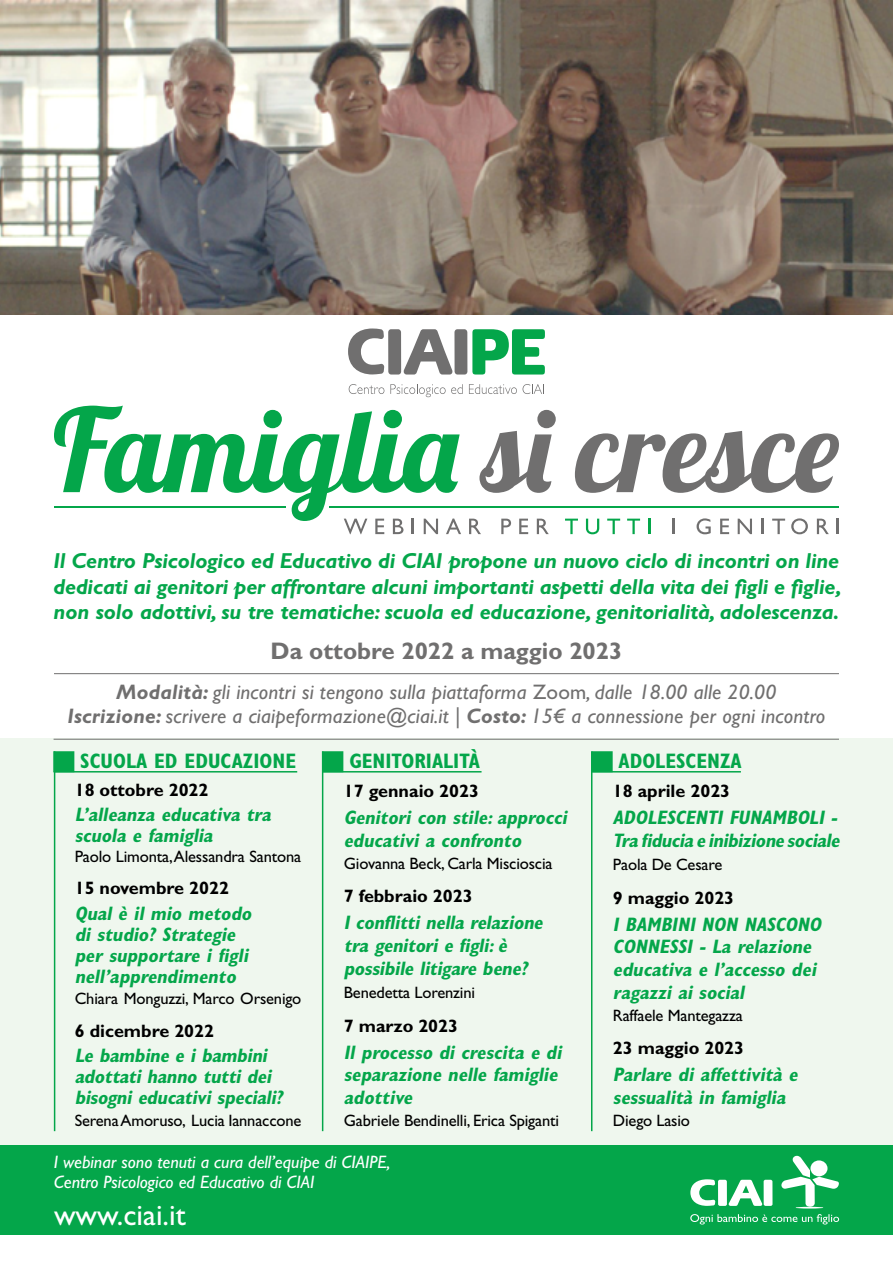
<style>
.page{position:relative;width:893px;height:1263px;background:#fff}
.page>*{position:absolute;margin:0;border:0;box-sizing:border-box;transform-origin:0 0}
.t1{font:30px "Gill Sans Std";color:#fff}
.t2{font:700 24px "Gill Sans Std";color:#706f6f}
.t3{font:italic 700 21.75px/25.5px "Gill Sans Std";letter-spacing:-.01em;color:#04a64a;text-align:justify}
.t4{font:italic 21px "Gill Sans Std";letter-spacing:.01em;color:#706f6f}
.t5{font:700 condensed 21px "Gill Sans Std";color:#04a64a}
.t6{font:italic 700 condensed 19.5px/22.6px "Gill Sans Std";color:#04a64a}
.t7{font:700 18px "Gill Sans Std";color:#000}
.t8{font:italic 18px/19.5px "Gill Sans Std";color:#fff}
.t9{font:16.5px "Gill Sans Std";letter-spacing:-.01em;color:#000}
.s1{font-weight:700}
.s2{font-style:normal}
</style>
<div class="page">
<img style="left:0;top:0;width:893px;height:315px">
<div style="left:0;top:739px;width:893px;height:420px;background:#eff7ee"></div>
<svg style="left:469px;top:519px;width:12px;height:15px"></svg>
<svg style="left:501px;top:519px;width:10px;height:15px"></svg>
<svg style="left:519px;top:519px;width:9px;height:15px"></svg>
<svg style="left:537px;top:519px;width:12px;height:15px"></svg>
<svg style="left:565px;top:519px;width:13px;height:15px"></svg>
<svg style="left:586px;top:519px;width:13px;height:15px"></svg>
<svg style="left:607px;top:519px;width:13px;height:15px"></svg>
<svg style="left:627px;top:519px;width:13px;height:15px"></svg>
<hr style="left:648px;top:519px;width:3px;height:15px;background:#04a64a">
<svg style="left:673px;top:519px;width:2px;height:15px"></svg>
<svg style="left:697px;top:518px;width:14px;height:16px"></svg>
<svg style="left:720px;top:519px;width:9px;height:15px"></svg>
<svg style="left:738px;top:519px;width:14px;height:15px"></svg>
<svg style="left:762px;top:519px;width:2px;height:15px"></svg>
<svg style="left:772px;top:519px;width:13px;height:15px"></svg>
<svg style="left:791px;top:518px;width:17px;height:16px"></svg>
<svg style="left:817px;top:519px;width:12px;height:15px"></svg>
<svg style="left:837px;top:519px;width:2px;height:15px"></svg>
<svg style="left:54px;top:406px;width:407px;height:128px"></svg>
<svg style="left:479px;top:410px;width:77px;height:83px"></svg>
<svg style="left:575px;top:431px;width:264px;height:62px"></svg>
<hr style="left:330px;top:506px;width:509px;height:2px;background:#04a64a">
<hr style="left:54px;top:506px;width:232px;height:2px;background:#04a64a">
<svg style="left:348px;top:328px;width:197px;height:46px"></svg>
<svg style="left:349px;top:384px;width:35px;height:10px"></svg>
<svg style="left:390px;top:384px;width:73px;height:13px"></svg>
<svg style="left:469px;top:384px;width:48px;height:10px"></svg>
<svg style="left:523px;top:384px;width:21px;height:10px"></svg>
<div style="left:0;top:1145px;width:893px;height:89px;background:#04a64a"></div>
<svg style="left:690px;top:1179px;width:82px;height:27px"></svg>
<svg style="left:781px;top:1156px;width:58px;height:52px"></svg>
<svg style="left:690px;top:1214px;width:149px;height:10px"></svg>
<hr style="left:54px;top:673px;width:785px;height:1px;background:#706f6f">
<hr style="left:54px;top:771px;width:243px;height:1px;background:#04a64a">
<hr style="left:323px;top:771px;width:159px;height:1px;background:#04a64a">
<hr style="left:592px;top:771px;width:149px;height:1px;background:#04a64a">
<hr style="left:591px;top:751px;width:1px;height:380px;background:#04a64a">
<hr style="left:322px;top:751px;width:1px;height:380px;background:#04a64a">
<hr style="left:54px;top:751px;width:1px;height:380px;background:#04a64a">
<hr style="left:54px;top:739px;width:785px;height:1px;background:#706f6f">
<svg style="left:53px;top:751px;width:3px;height:21px"></svg>
<svg style="left:323px;top:751px;width:1px;height:20px"></svg>
<svg style="left:592px;top:751px;width:1px;height:21px"></svg>
<p class="t3" style="left:54px;top:548px;width:790px">Il Centro Psicologico ed Educativo di CIAI propone un nuovo ciclo di incontri on line dedicati ai genitori per affrontare alcuni importanti aspetti della vita dei figli e figlie, non solo adottivi, su tre tematiche: scuola ed educazione, genitorialità, adolescenza.</p>
<p class="t2" style="left:271px;top:636px;width:353px">Da ottobre 2022 a maggio 2023</p>
<p class="t4" style="left:117px;top:679px;width:661px"><span class="s1">Modalità:</span> gli incontri si tengono sulla piattaforma <span class="s2">Zoom</span>, dalle 18.00 alle 20.00</p>
<p class="t4" style="left:68px;top:703px;width:759px"><span class="s1">Iscrizione:</span> scrivere a ciaipeformazione@ciai.it | <span class="s1">Costo:</span> 15€ a connessione per ogni incontro</p>
<p class="t5" style="left:80px;top:748px;width:217px">SCUOLA ED EDUCAZIONE</p>
<p class="t7" style="left:75px;top:779px;width:135px">18 ottobre 2022</p>
<p class="t6" style="left:75px;top:804px;width:202px;line-height:21px">L’alleanza educativa tra scuola e famiglia</p>
<p class="t9" style="left:75px;top:847px;width:228px">Paolo Limonta, Alessandra Santona</p>
<p class="t7" style="left:75px;top:878px;width:156px">15 novembre 2022</p>
<p class="t6" style="left:75px;top:902px;width:182px;line-height:21px">Qual è il mio metodo di studio? Strategie per supportare i figli nell’apprendimento</p>
<p class="t9" style="left:75px;top:989px;width:228px">Chiara Monguzzi, Marco Orsenigo</p>
<p class="t7" style="left:75px;top:1020px;width:141px">6 dicembre 2022</p>
<p class="t6" style="left:75px;top:1045px;width:213px;line-height:21px">Le bambine e i bambini adottati hanno tutti dei bisogni educativi speciali?</p>
<p class="t9" style="left:75px;top:1111px;width:228px">Serena Amoruso, Lucia Iannaccone</p>
<p class="t5" style="left:349px;top:748px;width:132px">GENITORIALITÀ</p>
<p class="t7" style="left:344px;top:780px;width:137px">17 gennaio 2023</p>
<p class="t6" style="left:344px;top:806px;width:228px">Genitori con stile:approcci educativi a confronto</p>
<p class="t9" style="left:344px;top:853px;width:210px">Giovanna Beck, Carla Miscioscia</p>
<p class="t7" style="left:344px;top:886px;width:130px">7 febbraio 2023</p>
<p class="t6" style="left:344px;top:911px;width:204px">I conflitti nella relazione tra genitori e figli:è possibile litigare bene?</p>
<p class="t9" style="left:344px;top:983px;width:133px">Benedetta Lorenzini</p>
<p class="t7" style="left:344px;top:1015px;width:116px">7 marzo 2023</p>
<p class="t6" style="left:344px;top:1041px;width:223px">Il processo di crescita e di separazione nelle famiglie adottive</p>
<p class="t9" style="left:344px;top:1111px;width:217px">Gabriele Bendinelli, Erica Spiganti</p>
<p class="t8" style="left:54px;top:1152px;width:338px">I webinar sono tenuti a cura dell’equipe di CIAIPE,<br>Centro Psicologico ed Educativo di CIAI</p>
<p class="t1" style="left:54px;top:1197px;width:133px">www.ciai.it</p>
<p class="t5" style="left:618px;top:748px;width:125px">ADOLESCENZA</p>
<p class="t7" style="left:613px;top:780px;width:119px">18 aprile 2023</p>
<p class="t6" style="left:613px;top:806px;width:230px">ADOLESCENTI FUNAMBOLI -</p>
<p class="t6" style="left:613px;top:829px;width:232px">Tra fiducia e inibizione sociale</p>
<p class="t9" style="left:613px;top:855px;width:111px">Paola De Cesare</p>
<p class="t7" style="left:613px;top:887px;width:123px">9 maggio 2023</p>
<p class="t6" style="left:613px;top:913px;width:214px">I BAMBINI NON NASCONO<br>CONNESSI - La relazione educativa e l’accesso dei ragazzi ai social</p>
<p class="t9" style="left:613px;top:1005px;width:131px">Raffaele Mantegazza</p>
<p class="t7" style="left:613px;top:1038px;width:133px">23 maggio 2023</p>
<p class="t6" style="left:613px;top:1063px;width:190px">Parlare di affettività e sessualità in famiglia</p>
<p class="t9" style="left:613px;top:1111px;width:79px">Diego Lasio</p>
</div>
